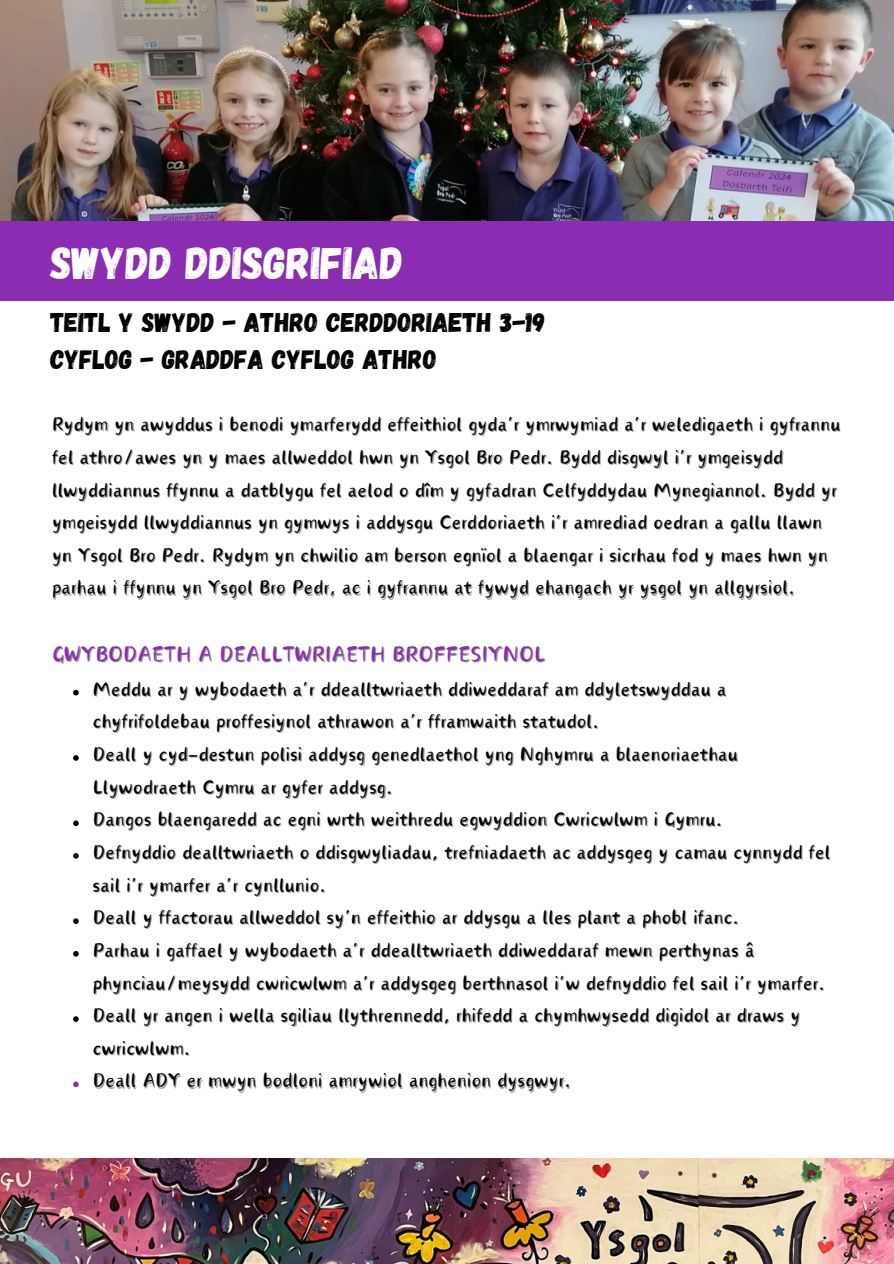
<style>
.page{position:relative;width:894px;height:1264px;background:#fff}
.page>*{position:absolute;margin:0;border:0;box-sizing:border-box;transform-origin:0 0}
.t1{font:45px "Gagalin";color:#fff}
.t2{font:27px/37.2px "Gagalin";color:#000}
.t3{font:27px "Canva Tangyuan Handwriting";color:#8b2db2}
.t4{font:24px/32.7px "Canva Tangyuan Handwriting";color:#000}
</style>
<div class="page">
<img style="left:0;top:0;width:893px;height:222px">
<div style="left:0;top:222px;width:893px;height:79px;background:#8b2db2"></div>
<svg style="left:73px;top:690px;width:6px;height:5px"></svg>
<svg style="left:73px;top:755px;width:6px;height:5px"></svg>
<svg style="left:73px;top:820px;width:6px;height:6px"></svg>
<svg style="left:73px;top:853px;width:6px;height:5px"></svg>
<svg style="left:73px;top:918px;width:6px;height:6px"></svg>
<svg style="left:73px;top:951px;width:6px;height:5px"></svg>
<svg style="left:73px;top:1016px;width:6px;height:5px"></svg>
<svg style="left:73px;top:1081px;width:6px;height:6px"></svg>
<img style="left:0;top:1158px;width:893px;height:105px">
<h1 class="t1" style="left:50px;top:234px;width:354px">SWYDD DDISGRIFIAD</h1>
<p class="t2" style="left:50px;top:302px;width:496px">TEITL Y SWYDD - ATHRO CERDDORIAETH 3-19<br>CYFLOG - GRADDFA CYFLOG ATHRO</p>
<p class="t4" style="left:52px;top:408px;width:789px">Rydym yn awyddus i benodi ymarferydd effeithiol gyda’r ymrwymiad a’r weledigaeth i gyfrannu</p>
<h1 class="t4" style="left:52px;top:441px;width:732px">fel athro/awes yn y maes allweddol hwn yn Ysgol Bro Pedr. Bydd disgwyl i’r ymgeisydd</h1>
<h3 class="t4" style="left:52px;top:474px;width:786px">llwyddiannus ffynnu a datblygu fel aelod o dîm y gyfadran Celfyddydau Mynegiannol. Bydd yr</h3>
<p class="t4" style="left:52px;top:506px;width:771px">ymgeisydd llwyddiannus yn gymwys i addysgu Cerddoriaeth i’r amrediad oedran a gallu llawn</p>
<h2 class="t4" style="left:52px;top:539px;width:777px">yn Ysgol Bro Pedr. Rydym yn chwilio am berson egnïol a blaengar i sicrhau fod y maes hwn yn</h2>
<p class="t4" style="left:52px;top:571px;width:744px">parhau i ffynnu yn Ysgol Bro Pedr, ac i gyfrannu at fywyd ehangach yr ysgol yn allgyrsiol.</p>
<p class="t3" style="left:52px;top:642px;width:495px">GWYBODAETH A DEALLTWRIAETH BROFFESIYNOL</p>
<p class="t4" style="left:92px;top:673px;width:635px">Meddu ar y wybodaeth a’r ddealltwriaeth ddiweddaraf am ddyletswyddau a</p>
<p class="t4" style="left:92px;top:705px;width:508px">chyfrifoldebau proffesiynol athrawon a’r fframwaith statudol.</p>
<p class="t4" style="left:92px;top:738px;width:646px">Deall y cyd-destun polisi addysg genedlaethol yng Nghymru a blaenoriaethau</p>
<p class="t4" style="left:92px;top:771px;width:301px">Llywodraeth Cymru ar gyfer addysg.</p>
<p class="t4" style="left:92px;top:803px;width:631px">Dangos blaengaredd ac egni wrth weithredu egwyddion Cwricwlwm i Gymru.</p>
<p class="t4" style="left:92px;top:836px;width:739px">Defnyddio dealltwriaeth o ddisgwyliadau, trefniadaeth ac addysgeg y camau cynnydd fel</p>
<p class="t4" style="left:92px;top:868px;width:235px">sail i’r ymarfer a’r cynllunio.</p>
<p class="t4" style="left:92px;top:901px;width:648px">Deall y ffactorau allweddol sy’n effeithio ar ddysgu a lles plant a phobl ifanc.</p>
<p class="t4" style="left:92px;top:934px;width:663px">Parhau i gaffael y wybodaeth a’r ddealltwriaeth ddiweddaraf mewn perthynas â</p>
<p class="t4" style="left:92px;top:966px;width:733px">phynciau/meysydd cwricwlwm a’r addysgeg berthnasol i’w defnyddio fel sail i’r ymarfer.<br>Deall yr angen i wella sgiliau llythrennedd, rhifedd a chymhwysedd digidol ar draws y cwricwlwm.<br>Deall ADY er mwyn bodloni amrywiol anghenion dysgwyr.</p>
</div>
